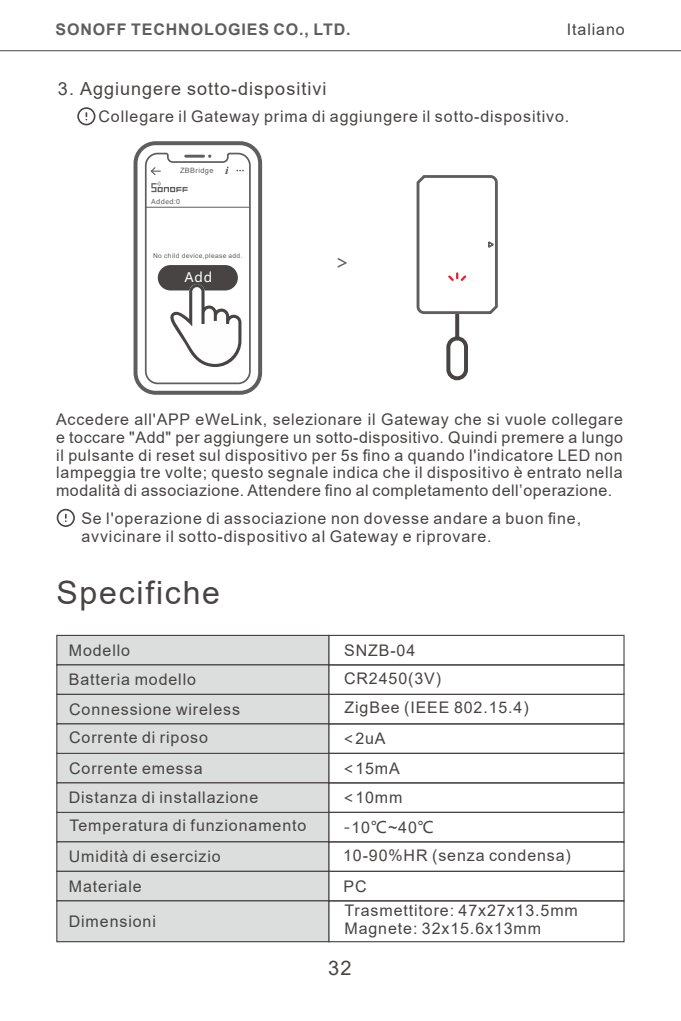
<style>
.page{position:relative;width:681px;height:1021px;background:#fff}
.page>*{position:absolute;margin:0;border:0;box-sizing:border-box;transform-origin:0 0}
.t1{font:32px "Arial";letter-spacing:.055em;color:#474443}
.t2{font:20px "Arial";color:#474443}
.t3{font:19.6px "Microsoft Ya Hei";color:#5f5d5d}
.t4{font:18px "Arial";letter-spacing:.055em;color:#474443}
.t5{font:16px/18px "Arial";letter-spacing:.055em;color:#474443}
.t6{font:700 16px "Arial";letter-spacing:.055em;color:#5f5d5d}
.t7{font:13.2px "Microsoft Ya Hei";color:#fefefe}
.t8{font:7.2px "Arial";letter-spacing:.055em;color:#5f5d5d}
.t9{font:6.4px "Arial";letter-spacing:.055em;color:#5f5d5d}
.t10{font:6.4px "Microsoft Ya Hei";letter-spacing:.06em;color:#5f5d5d}
.s1{font-family:"Microsoft Ya Hei"}
</style>
<div class="page">
<svg style="left:77px;top:107px;width:18px;height:18px"></svg>
<svg style="left:57px;top:509px;width:18px;height:18px"></svg>
<div style="left:133px;top:141px;width:129px;height:254px;border:4px solid #5f5d5d;border-radius:20px"></div>
<svg style="left:144px;top:152px;width:107px;height:233px"></svg>
<hr style="left:0;top:50px;width:680px;height:1px;background:#5f5d5d">
<div style="left:446px;top:336px;width:22px;height:44px;border:4px solid #474443;border-radius:9px"></div>
<svg style="left:455px;top:315px;width:4px;height:23px"></svg>
<svg style="left:416px;top:175px;width:82px;height:140px"></svg>
<div style="left:328px;top:635px;width:296px;height:30px;border:1px solid #474443"></div>
<div style="left:57px;top:635px;width:271px;height:30px;background:#dcdddd"></div>
<div style="left:56px;top:635px;width:273px;height:30px;border:1px solid #474443"></div>
<div style="left:328px;top:664px;width:296px;height:31px;border:1px solid #474443"></div>
<div style="left:57px;top:665px;width:271px;height:29px;background:#dcdddd"></div>
<div style="left:56px;top:664px;width:273px;height:31px;border:1px solid #474443"></div>
<div style="left:328px;top:693px;width:296px;height:31px;border:1px solid #474443"></div>
<div style="left:57px;top:694px;width:271px;height:30px;background:#dcdddd"></div>
<div style="left:56px;top:693px;width:273px;height:31px;border:1px solid #474443"></div>
<div style="left:57px;top:812px;width:271px;height:29px;background:#dcdddd"></div>
<div style="left:328px;top:841px;width:296px;height:30px;border:1px solid #474443"></div>
<div style="left:57px;top:841px;width:271px;height:30px;background:#dcdddd"></div>
<div style="left:56px;top:841px;width:273px;height:30px;border:1px solid #474443"></div>
<div style="left:328px;top:870px;width:296px;height:31px;border:1px solid #474443"></div>
<div style="left:57px;top:871px;width:271px;height:29px;background:#dcdddd"></div>
<div style="left:56px;top:870px;width:273px;height:31px;border:1px solid #474443"></div>
<div style="left:328px;top:900px;width:296px;height:42px;border:1px solid #474443"></div>
<div style="left:57px;top:900px;width:271px;height:41px;background:#dcdddd"></div>
<div style="left:56px;top:900px;width:273px;height:42px;border:1px solid #474443"></div>
<div style="left:57px;top:753px;width:271px;height:29px;background:#dcdddd"></div>
<div style="left:328px;top:782px;width:296px;height:31px;border:1px solid #474443"></div>
<div style="left:57px;top:782px;width:271px;height:30px;background:#dcdddd"></div>
<div style="left:56px;top:782px;width:273px;height:31px;border:1px solid #474443"></div>
<div style="left:328px;top:723px;width:296px;height:31px;border:1px solid #474443"></div>
<div style="left:57px;top:724px;width:271px;height:29px;background:#dcdddd"></div>
<div style="left:56px;top:723px;width:273px;height:31px;border:1px solid #474443"></div>
<p class="t6" style="left:55px;top:18px;width:296px">SONOFF TECHNOLOGIES CO., LTD.</p>
<p class="t5" style="left:566px;top:20px;width:59px">Italiano</p>
<p class="t4" style="left:58px;top:76px;width:270px">3. Aggiungere sotto-dispositivi</p>
<p class="t5" style="left:98px;top:107px;width:472px">Collegare il Gateway prima di aggiungere il sotto-dispositivo.</p>
<p class="t8" style="left:180px;top:166px;width:35px">ZBBridge</p>
<p class="t10" style="left:151px;top:197px;width:30px">Added:0</p>
<p class="t9" style="left:153px;top:251px;width:91px">No child device,please add.</p>
<p class="t7" style="left:184px;top:269px;width:29px">Add</p>
<p class="t3" style="left:335px;top:248px;width:16px">&gt;</p>
<p class="t5" style="left:56px;top:410px;width:568px;text-align:justify">Accedere all'APP eWeLink, selezionare il Gateway che si vuole collegare e toccare "Add" per aggiungere un sotto-dispositivo. Quindi premere a lungo il pulsante di reset sul dispositivo per 5s fino a quando l'indicatore LED non lampeggia tre volte; questo segnale indica che il dispositivo è entrato nella modalità di associazione. Attendere fino al completamento dell’operazione.</p>
<p class="t5" style="left:81px;top:509px;width:501px">Se l'operazione di associazione non dovesse andare a buon fine, avvicinare il sotto-dispositivo al Gateway e riprovare.</p>
<h1 class="t1" style="left:56px;top:571px;width:165px">Specifiche</h1>
<p class="t5" style="left:69px;top:635px;width:173px;line-height:29.2px">Modello<br>Batteria modello<br>Connessione wireless<br>Corrente di riposo</p>
<p class="t5" style="left:69px;top:753px;width:191px;line-height:29.2px">Corrente emessa<br>Distanza di installazione</p>
<p class="t5" style="left:70px;top:816px;width:238px">Temperatura di funzionamento</p>
<p class="t5" style="left:69px;top:847px;width:154px">Umidità di esercizio</p>
<p class="t5" style="left:69px;top:877px;width:74px">Materiale</p>
<p class="t5" style="left:69px;top:912px;width:89px">Dimensioni</p>
<p class="t5" style="left:344px;top:635px;width:186px;line-height:28.8px">SNZB-04<br>CR2450(3V)<br>ZigBee (IEEE 802.15.4)</p>
<p class="t5" style="left:342px;top:723px;width:59px;line-height:29.6px"><span class="s1">&lt;</span>2uA <span class="s1">&lt;</span>15mA</p>
<p class="t5" style="left:342px;top:788px;width:61px"><span class="s1">&lt;</span>10mm</p>
<p class="t5" style="left:343px;top:818px;width:92px"><span class="s1">-</span>10<span class="s1">℃</span>~40<span class="s1">℃</span></p>
<p class="t5" style="left:343px;top:846px;width:229px">10-90%HR (senza condensa)</p>
<p class="t5" style="left:343px;top:877px;width:25px">PC</p>
<p class="t5" style="left:344px;top:901px;width:235px">Trasmettitore: 47x27x13.5mm<br>Magnete: 32x15.6x13mm</p>
<p class="t2" style="left:328px;top:954px;width:25px">32</p>
</div>
